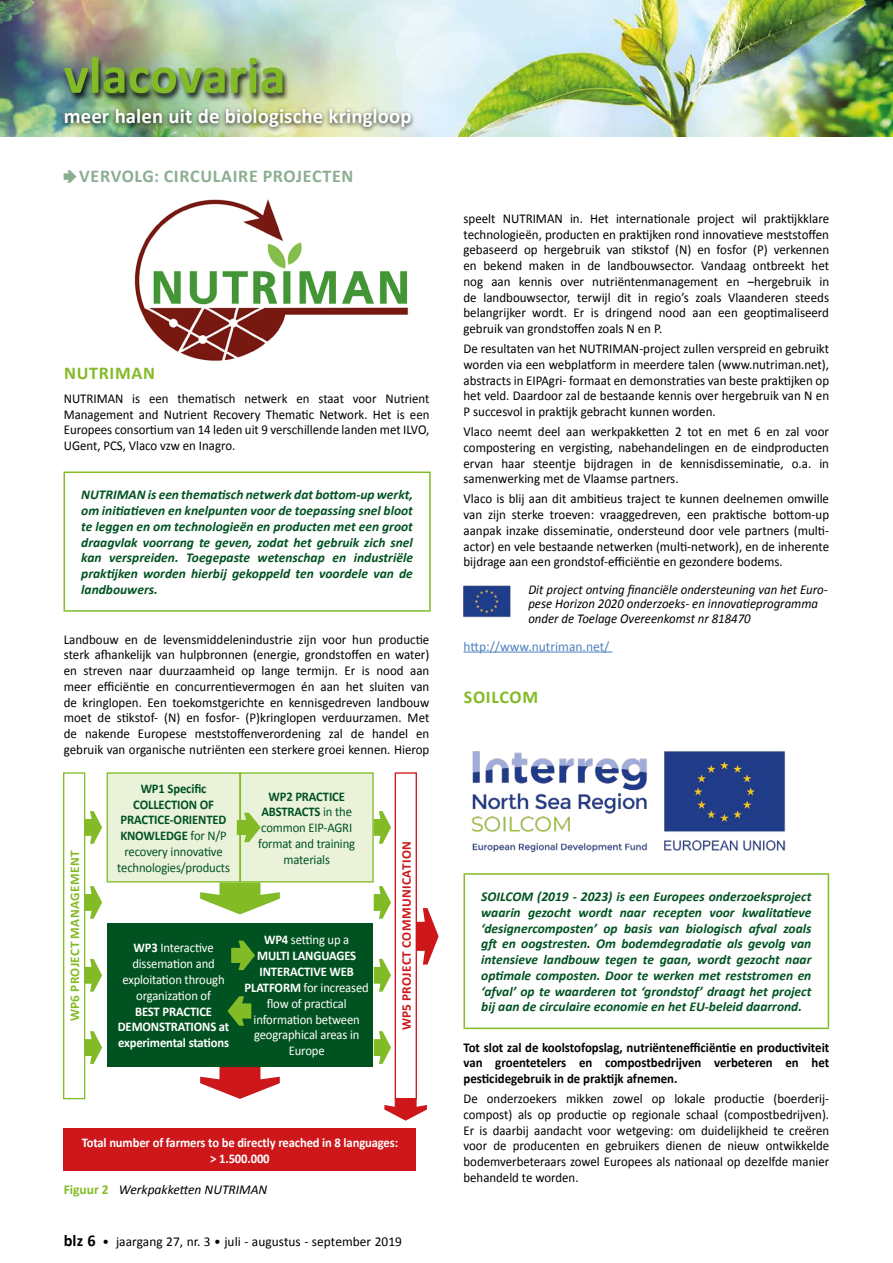
<style>
.page{position:relative;width:893px;height:1263px;background:#fff}
.page>*{position:absolute;margin:0;border:0;box-sizing:border-box;transform-origin:0 0}
.t1{font:700 52.8px "Calibri";color:#83bb26}
.t2{font:700 21px "Calibri";letter-spacing:.005em;color:#fff}
.t3{font:700 18px "Calibri";letter-spacing:.04em;color:#8bae91}
.t4{font:700 18px "Calibri";letter-spacing:.04em;color:#83bb26}
.t5{font:13.5px/15.8px "Calibri";color:#000;text-align:justify;scale:.96 1}
.t6{font:italic 700 13.5px/15.8px "Calibri";color:#005321;text-align:justify}
.t7{font:13.5px/15.8px "Calibri";color:#000;text-align:justify;scale:.95 1}
.t8{font:700 13.5px/15.8px "Calibri";color:#000;text-align:justify;scale:.95 1}
.t9{font:italic 13.5px/14.5px "Calibri";color:#000;scale:.95 1}
.t10{font:13.5px "Calibri";color:#000}
.t11{font:italic 13.5px "Calibri";color:#000}
.t12{font:13.5px "Calibri";color:#4f81be}
.t13{font:13.35px/15.9px "Calibri";letter-spacing:-.01em;color:#fff;text-align:center;scale:.95 1}
.t14{font:700 13.35px/15.9px "Calibri";letter-spacing:-.01em;color:#fff;text-align:center;scale:.95 1}
.t15{font:700 13.35px/15.9px "Calibri";letter-spacing:-.01em;color:#005321;text-align:center;scale:.95 1}
.t16{font:13.35px/15.9px "Calibri";letter-spacing:-.01em;color:#005321;text-align:center;scale:.95 1}
.t17{font:700 13.35px "Calibri";letter-spacing:.03em;color:#cd171a}
.t18{font:700 13.35px "Calibri";letter-spacing:.03em;color:#83bb26}
.s1{font-family:"Pointers";font-weight:400}
.s2{font-weight:400}
.s3{font-weight:700}
.s4{font-weight:700;font-style:normal;color:#83bb26}
.s5{font-weight:700;font-size:16.5px}
</style>
<div class="page">
<hr style="left:463px;top:652px;width:150px;height:1px;background:#4f81be">
<hr style="left:463px;top:873px;width:366px;height:2px;background:#83bb26">
<hr style="left:463px;top:875px;width:2px;height:152px;background:#83bb26">
<hr style="left:828px;top:875px;width:1px;height:152px;background:#83bb26">
<hr style="left:463px;top:1027px;width:366px;height:2px;background:#83bb26">
<img style="left:463px;top:586px;width:48px;height:32px">
<img style="left:471px;top:751px;width:315px;height:102px">
<img style="left:134px;top:199px;width:275px;height:162px">
<hr style="left:64px;top:471px;width:367px;height:2px;background:#83bb26">
<hr style="left:64px;top:473px;width:1px;height:137px;background:#83bb26">
<hr style="left:429px;top:473px;width:2px;height:137px;background:#83bb26">
<hr style="left:64px;top:610px;width:367px;height:2px;background:#83bb26">
<div style="left:63px;top:772px;width:22px;height:327px;border:1px solid #83bb26"></div>
<div style="left:395px;top:772px;width:22px;height:327px;border:1px solid #cd171a"></div>
<div style="left:107px;top:773px;width:133px;height:109px;background:#eaf2da"></div>
<div style="left:107px;top:772px;width:134px;height:110px;border:1px solid #83bb26"></div>
<div style="left:64px;top:1128px;width:352px;height:43px;background:#cd171a"></div>
<div style="left:107px;top:923px;width:133px;height:143px;background:#005321"></div>
<div style="left:240px;top:773px;width:133px;height:109px;background:#eaf2da"></div>
<div style="left:240px;top:772px;width:134px;height:110px;border:1px solid #83bb26"></div>
<div style="left:240px;top:923px;width:133px;height:143px;background:#005321"></div>
<svg style="left:85px;top:811px;width:17px;height:33px"></svg>
<svg style="left:374px;top:811px;width:17px;height:33px"></svg>
<svg style="left:237px;top:813px;width:24px;height:29px"></svg>
<svg style="left:231px;top:941px;width:24px;height:29px"></svg>
<svg style="left:227px;top:996px;width:24px;height:30px"></svg>
<svg style="left:85px;top:886px;width:17px;height:33px"></svg>
<svg style="left:374px;top:886px;width:17px;height:33px"></svg>
<svg style="left:85px;top:959px;width:17px;height:33px"></svg>
<svg style="left:374px;top:959px;width:17px;height:33px"></svg>
<svg style="left:85px;top:1031px;width:17px;height:33px"></svg>
<svg style="left:374px;top:1031px;width:17px;height:33px"></svg>
<svg style="left:416px;top:908px;width:23px;height:56px"></svg>
<svg style="left:384px;top:1098px;width:43px;height:23px"></svg>
<svg style="left:200px;top:1067px;width:80px;height:32px"></svg>
<svg style="left:200px;top:882px;width:80px;height:32px"></svg>
<img style="left:0;top:0;width:893px;height:136px">
<div style="left:62px;top:57px;width:227px;height:45px;background:#000;opacity:.75"></div>
<div style="left:61px;top:106px;width:355px;height:27px;background:#000;opacity:.75"></div>
<h1 class="t1" style="left:64px;top:42px;width:223px">vlacovaria</h1>
<h2 class="t2" style="left:64px;top:103px;width:349px">meer halen uit de biologische kringloop</h2>
<h3 class="t3" style="left:64px;top:165px;width:291px"><span class="s1">4</span>VERVOLG: CIRCULAIRE PROJECTEN</h3>
<h3 class="t4" style="left:64px;top:362px;width:92px">NUTRIMAN</h3>
<p class="t7" style="left:64px;top:390px;width:386px">NUTRIMAN is een thematisch netwerk en staat voor Nutrient Management and Nutrient Recovery Thematic Network. Het is een Europees consortium van 14 leden uit 9 verschillende landen met ILVO, UGent, PCS, Vlaco vzw en Inagro.</p>
<p class="t6" style="left:81px;top:486px;width:333px">NUTRIMAN is een thematisch netwerk dat bottom-up werkt, om initiatieven en knelpunten voor de toepassing snel bloot te leggen en om technologieën en producten met een groot draagvlak voorrang te geven, zodat het gebruik zich snel kan verspreiden. Toegepaste wetenschap en industriële praktijken worden hierbij gekoppeld ten voordele van de landbouwers.</p>
<p class="t5" style="left:64px;top:630px;width:382px">Landbouw en de levensmiddelenindustrie zijn voor hun productie sterk afhankelijk van hulpbronnen (energie, grondstoffen en water) en streven naar duurzaamheid op lange termijn. Er is nood aan meer efficiëntie en concurrentievermogen én aan het sluiten van de kringlopen. Een toekomstgerichte en kennisgedreven landbouw moet de stikstof- (N) en fosfor- (P)kringlopen verduurzamen. Met de nakende Europese meststoffenverordening zal de handel en gebruik van organische nutriënten een sterkere groei kennen. Hierop</p>
<p class="t15" style="left:117px;top:779px;width:120px">WP1 Specific<br>COLLECTION OF<br>PRACTICE-ORIENTED<br>KNOWLEDGE <span class="s2">for N/P recovery innovative technologies/products</span></p>
<p class="t16" style="left:258px;top:787px;width:104px"><span class="s3">WP2 PRACTICE<br>ABSTRACTS</span> in the common EIP-AGRI format and training materials</p>
<p class="t18" style="left:66px;top:1021px;width:172px;rotate:-90deg">WP6 PROJECT MANAGEMENT</p>
<p class="t17" style="left:398px;top:1030px;width:191px;rotate:-90deg">WP5 PROJECT COMMUNICATION</p>
<p class="t13" style="left:245px;top:931px;width:132px"><span class="s3">WP4</span> setting up a<br><span class="s3">MULTI LANGUAGES<br>INTERACTIVE WEB<br>PLATFORM</span> for increased flow of practical information between geographical areas in<br>Europe</p>
<p class="t13" style="left:122px;top:939px;width:109px"><span class="s3">WP3</span> Interactive dissemation and exploitation through organization of</p>
<p class="t14" style="left:118px;top:1002px;width:119px">BEST PRACTICE<br>DEMONSTRATIONS at experimental stations</p>
<p class="t14" style="left:82px;top:1133px;width:335px">Total number of farmers to be directly reached in 8 languages: &gt; 1.500.000</p>
<p class="t11" style="left:64px;top:1181px;width:205px"><span class="s4">Figuur 2</span> Werkpakketten NUTRIMAN</p>
<p class="t10" style="left:64px;top:1233px;width:340px"><span class="s5">blz 6</span> • jaargang 27, nr. 3 • juli - augustus - september 2019</p>
<p class="t5" style="left:463px;top:210px;width:382px">speelt NUTRIMAN in. Het internationale project wil praktijkklare technologieën, producten en praktijken rond innovatieve meststoffen gebaseerd op hergebruik van stikstof (N) en fosfor (P) verkennen en bekend maken in de landbouwsector. Vandaag ontbreekt het nog aan kennis over nutriëntenmanagement en –hergebruik in de landbouwsector, terwijl dit in regio’s zoals Vlaanderen steeds belangrijker wordt. Er is dringend nood aan een geoptimaliseerd gebruik van grondstoffen zoals N en P.</p>
<p class="t5" style="left:463px;top:340px;width:382px">De resultaten van het NUTRIMAN-project zullen verspreid en gebruikt worden via een webplatform in meerdere talen (www.nutriman.net), abstracts in EIPAgri- formaat en demonstraties van beste praktijken op het veld. Daardoor zal de bestaande kennis over hergebruik van N en P succesvol in praktijk gebracht kunnen worden.</p>
<p class="t5" style="left:463px;top:423px;width:382px">Vlaco neemt deel aan werkpakketten 2 tot en met 6 en zal voor compostering en vergisting, nabehandelingen en de eindproducten ervan haar steentje bijdragen in de kennisdisseminatie, o.a. in samenwerking met de Vlaamse partners.</p>
<p class="t5" style="left:463px;top:490px;width:382px">Vlaco is blij aan dit ambitieus traject te kunnen deelnemen omwille van zijn sterke troeven: vraaggedreven, een praktische bottom-up aanpak inzake disseminatie, ondersteund door vele partners (multi&shy;actor) en vele bestaande netwerken (multi-network), en de inherente bijdrage aan een grondstof-efficiëntie en gezondere bodems.</p>
<p class="t9" style="left:528px;top:581px;width:317px">Dit project ontving financiële ondersteuning van het Euro&shy;pese Horizon 2020 onderzoeks- en innovatieprogramma onder de Toelage Overeenkomst nr 818470</p>
<p class="t12" style="left:463px;top:638px;width:147px">http://www.nutriman.net/</p>
<h3 class="t4" style="left:464px;top:686px;width:76px">SOILCOM</h3>
<p class="t6" style="left:481px;top:888px;width:332px">SOILCOM (2019 - 2023) is een Europees onderzoeksproject waarin gezocht wordt naar recepten voor kwalitatieve ‘designercomposten’ op basis van biologisch afval zoals gft en oogstresten. Om bodemdegradatie als gevolg van intensieve landbouw tegen te gaan, wordt gezocht naar optimale composten. Door te werken met reststromen en ‘afval’ op te waarderen tot ‘grondstof’ draagt het project bij aan de circulaire economie en het EU-beleid daarrond.</p>
<p class="t8" style="left:463px;top:1038px;width:386px">Tot slot zal de koolstofopslag, nutriëntenefficiëntie en productiviteit van groentetelers en compostbedrijven verbeteren en het pesticidegebruik in de praktijk afnemen.</p>
<p class="t7" style="left:463px;top:1090px;width:386px">De onderzoekers mikken zowel op lokale productie (boerderij&shy;compost) als op productie op regionale schaal (compostbedrijven).<br>Er is daarbij aandacht voor wetgeving: om duidelijkheid te creëren voor de producenten en gebruikers dienen de nieuw ontwikkelde bodemverbeteraars zowel Europees als nationaal op dezelfde manier behandeld te worden.</p>
</div>
